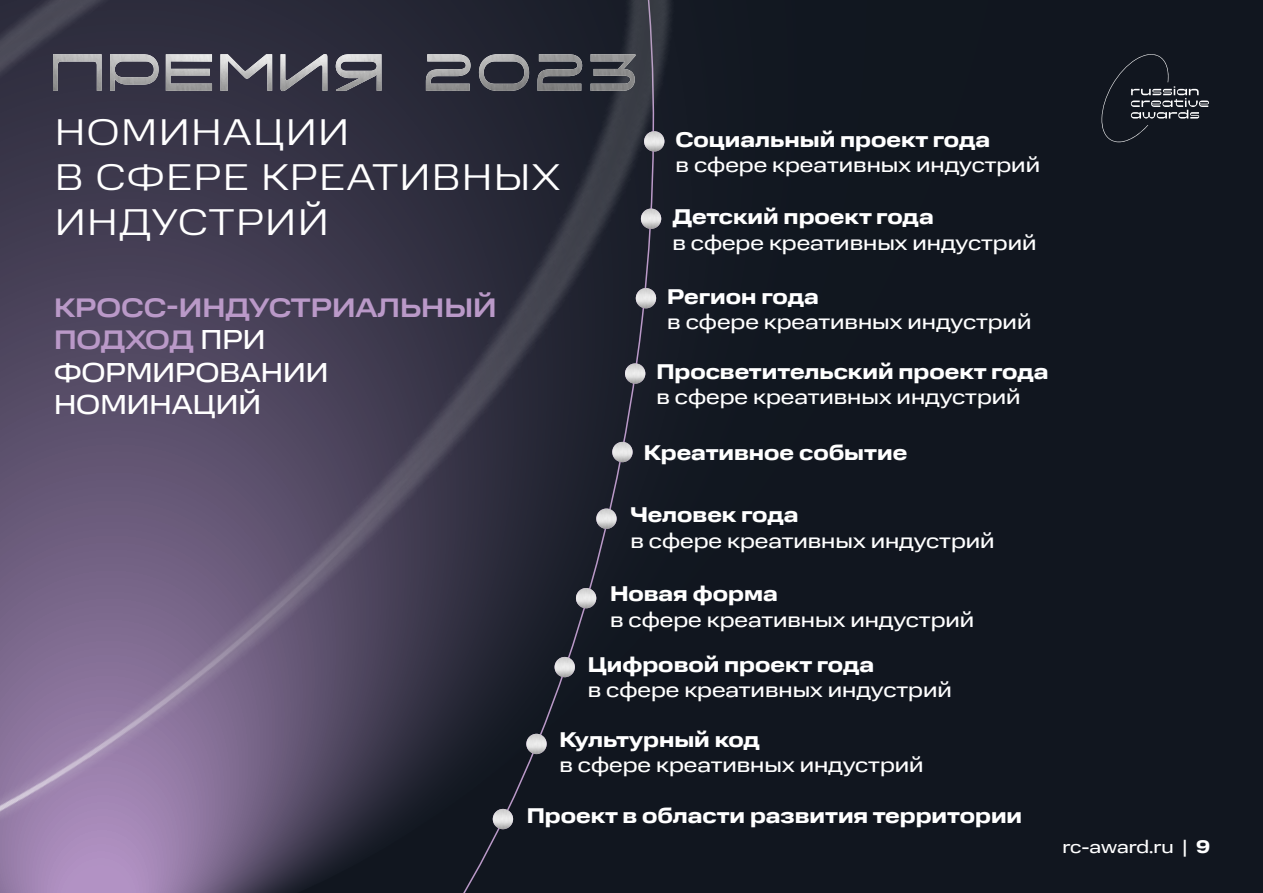
<style>
.page{position:relative;width:1263px;height:893px;background:#fff}
.page>*{position:absolute;margin:0;border:0;box-sizing:border-box;transform-origin:0 0}
.t1{font:300 37.5px/45px "Normalidad Wide";letter-spacing:.05em;color:#fff}
.t2{font:500 27px/32.4px "Normalidad Wide";color:#ba99c8}
.t3{font:21px "Normalidad Wide";color:#fff}
.t4{font:700 21px "Normalidad Wide";color:#fff}
.t5{font:18px "Normalidad Wide";letter-spacing:-.005em;color:#fff}
.s1{font-weight:400;color:#fff}
.s2{font-weight:700}
</style>
<div class="page">
<div style="left:971px;top:0;width:292px;height:893px;background:#11161f"></div>
<img style="left:0;top:0;width:971px;height:893px">
<img style="left:644px;top:131px;width:20px;height:21px;border-radius:10px">
<img style="left:612px;top:442px;width:21px;height:20px;border-radius:10px">
<img style="left:641px;top:209px;width:20px;height:20px;border-radius:10px">
<img style="left:596px;top:508px;width:21px;height:21px;border-radius:10px">
<img style="left:636px;top:288px;width:20px;height:20px;border-radius:10px">
<img style="left:576px;top:588px;width:20px;height:20px;border-radius:10px">
<img style="left:526px;top:734px;width:21px;height:20px;border-radius:10px">
<img style="left:625px;top:363px;width:20px;height:21px;border-radius:10px">
<img style="left:555px;top:657px;width:20px;height:20px;border-radius:10px">
<img style="left:493px;top:809px;width:20px;height:20px;border-radius:10px">
<svg style="left:53px;top:54px;width:228px;height:37px;background:#6b6a74"></svg>
<img style="left:281px;top:54px;width:355px;height:37px">
<svg style="left:1101px;top:53px;width:108px;height:92px;background:#22262f"></svg>
<h1 class="t1" style="left:55px;top:107px;width:506px">НОМИНАЦИИ<br>В СФЕРЕ КРЕАТИВНЫХ<br>ИНДУСТРИЙ</h1>
<p class="t2" style="left:54px;top:290px;width:444px">КРОСС-ИНДУСТРИАЛЬНЫЙ<br>ПОДХОД <span class="s1">ПРИ<br>ФОРМИРОВАНИИ<br>НОМИНАЦИЙ</span></p>
<p class="t4" style="left:675px;top:124px;width:316px">Социальный проект года</p>
<p class="t3" style="left:675px;top:150px;width:366px">в сфере креaтивных индустрий</p>
<p class="t4" style="left:672px;top:201px;width:263px">Детский проект года</p>
<p class="t3" style="left:672px;top:227px;width:366px">в сфере креативных индустрий</p>
<p class="t4" style="left:667px;top:281px;width:153px">Регион года</p>
<p class="t3" style="left:667px;top:307px;width:366px">в сфере креативных индустрий</p>
<p class="t4" style="left:656px;top:356px;width:393px">Просветительский проект года</p>
<p class="t3" style="left:656px;top:382px;width:366px">в сфере креативных индустрий</p>
<p class="t4" style="left:644px;top:437px;width:265px">Креативное событие</p>
<p class="t4" style="left:630px;top:499px;width:170px">Человек года</p>
<p class="t3" style="left:630px;top:525px;width:366px">в сфере креативных индустрий</p>
<p class="t4" style="left:610px;top:578px;width:169px">Новая форма</p>
<p class="t3" style="left:610px;top:604px;width:366px">в сфере креативных индустрий</p>
<p class="t4" style="left:588px;top:648px;width:288px">Цифровой проект года</p>
<p class="t3" style="left:588px;top:674px;width:366px">в сфере креативных индустрий</p>
<p class="t4" style="left:559px;top:724px;width:202px">Культурный код</p>
<p class="t3" style="left:559px;top:750px;width:366px">в сфере креативных индустрий</p>
<p class="t4" style="left:527px;top:800px;width:497px">Проект в области развития территории</p>
<p class="t5" style="left:1062px;top:833px;width:149px">rc-award.ru | <span class="s2">9</span></p>
</div>
